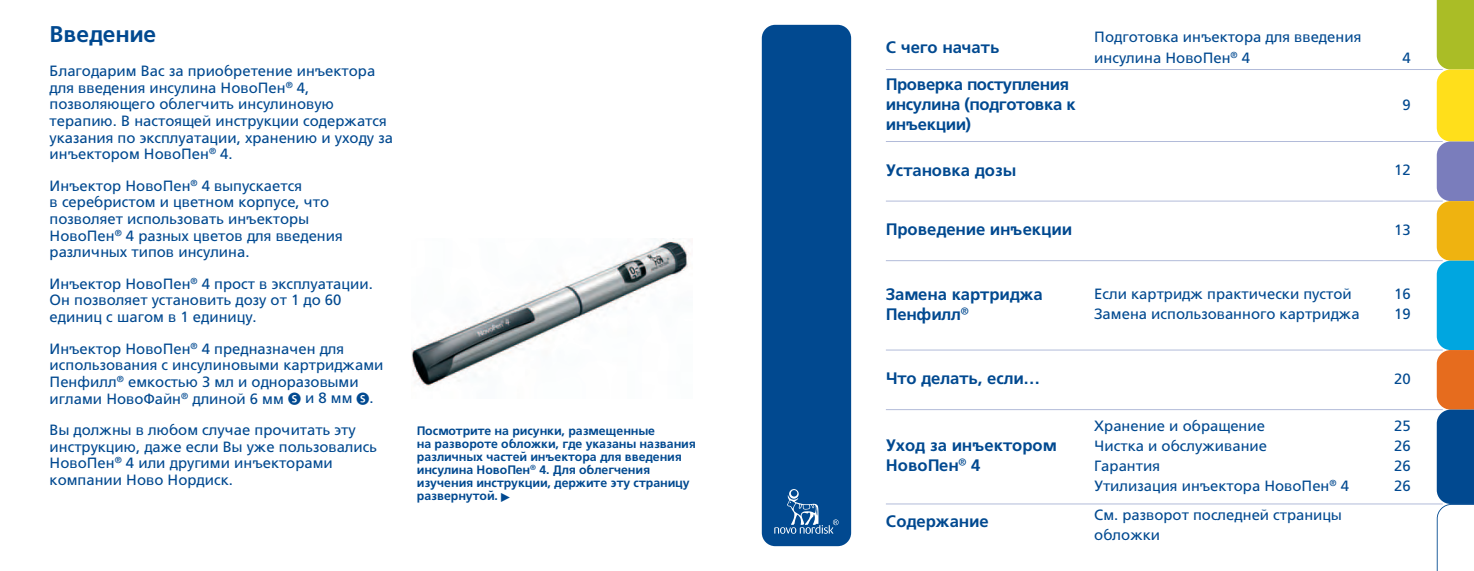
<style>
.page{position:relative;width:1474px;height:571px;background:#fff}
.page>*{position:absolute;margin:0;border:0;box-sizing:border-box;transform-origin:0 0}
.t1{font:22.75px "A Frutiger 65";color:#014990}
.t2{font:16.62px/20.1px "A Frutiger 65";color:#014990}
.t3{font:14.88px/16.6px "A Frutiger 55";color:#014990}
.t4{font:12.25px/13.1px "A Frutiger 65";color:#014990}
.s1{font-size:13.12px}
</style>
<div class="page">
<hr style="left:885px;top:69px;width:557px;height:1px;background:#b2bbd9">
<hr style="left:885px;top:141px;width:557px;height:1px;background:#b2bbd9">
<hr style="left:885px;top:200px;width:557px;height:1px;background:#b2bbd9">
<hr style="left:885px;top:260px;width:557px;height:1px;background:#b2bbd9">
<hr style="left:885px;top:349px;width:557px;height:1px;background:#b2bbd9">
<hr style="left:885px;top:409px;width:557px;height:1px;background:#b2bbd9">
<hr style="left:885px;top:503px;width:557px;height:1px;background:#b2bbd9">
<svg style="left:1436px;top:0;width:37px;height:570px"></svg>
<div style="left:761px;top:25px;width:90px;height:521px;background:#014990;border-radius:13px"></div>
<svg style="left:774px;top:489px;width:64px;height:44px"></svg>
<img style="left:412px;top:238px;width:277px;height:150px">
<h1 class="t1" style="left:50px;top:26px;width:108px">Введение</h1>
<p class="t3" style="left:50px;top:62px;width:345px">Благодарим Вас за приобретение инъектора для введения инсулина НовоПен® 4, позволяющего облегчить инсулиновую терапию. В настоящей инструкции содержатся указания по эксплуатации, хранению и уходу за инъектором НовоПен® 4.</p>
<p class="t3" style="left:50px;top:177px;width:294px">Инъектор НовоПен® 4 выпускается<br>в серебристом и цветном корпусе, что позволяет использовать инъекторы НовоПен® 4 разных цветов для введения различных типов инсулина.</p>
<p class="t3" style="left:50px;top:275px;width:325px">Инъектор НовоПен® 4 прост в эксплуатации.<br>Он позволяет установить дозу от 1 до 60 единиц с шагом в 1 единицу.</p>
<p class="t3" style="left:50px;top:340px;width:335px">Инъектор НовоПен® 4 предназначен для использования с инсулиновыми картриджами Пенфилл® емкостью 3 мл и одноразовыми иглами НовоФайн® длиной 6 мм <span class="s1">Ⓢ</span> и 8 мм <span class="s1">Ⓢ</span>.</p>
<p class="t3" style="left:50px;top:421px;width:329px">Вы должны в любом случае прочитать эту инструкцию, даже если Вы уже пользовались НовоПен® 4 или другими инъекторами компании Ново Нордиск.</p>
<p class="t4" style="left:417px;top:425px;width:280px">Посмотрите на рисунки, размещенные<br>на развороте обложки, где указаны названия различных частей инъектора для введения инсулина НовоПен® 4. Для облегчения изучения инструкции, держите эту страницу развернутой. ►</p>
<p class="t2" style="left:885px;top:39px;width:115px">С чего начать</p>
<p class="t2" style="left:885px;top:76px;width:191px">Проверка поступления инсулина (подготовка к инъекции)</p>
<p class="t2" style="left:885px;top:162px;width:132px">Установка дозы</p>
<p class="t2" style="left:885px;top:221px;width:187px">Проведение инъекции</p>
<p class="t3" style="left:1094px;top:27px;width:268px;line-height:20.1px">Подготовка инъектора для введения инсулина НовоПен® 4</p>
<p class="t3" style="left:1402px;top:49px;width:10px">4</p>
<p class="t3" style="left:1402px;top:96px;width:10px">9</p>
<p class="t3" style="left:1394px;top:162px;width:18px">12</p>
<p class="t3" style="left:1394px;top:221px;width:18px">13</p>
<p class="t2" style="left:885px;top:286px;width:158px">Замена картриджа<br>Пенфилл®</p>
<p class="t3" style="left:1094px;top:286px;width:259px">Если картридж практически пустой</p>
<p class="t3" style="left:1394px;top:286px;width:18px">16</p>
<p class="t3" style="left:1094px;top:306px;width:267px">Замена использованного картриджа</p>
<p class="t3" style="left:1394px;top:306px;width:18px">19</p>
<p class="t2" style="left:885px;top:370px;width:156px">Что делать, если…</p>
<p class="t2" style="left:885px;top:437px;width:172px">Уход за инъектором<br>НовоПен® 4</p>
<p class="t2" style="left:885px;top:513px;width:104px">Содержание</p>
<p class="t3" style="left:1394px;top:370px;width:18px">20</p>
<p class="t3" style="left:1094px;top:417px;width:172px">Хранение и обращение</p>
<p class="t3" style="left:1394px;top:417px;width:18px">25</p>
<p class="t3" style="left:1094px;top:437px;width:174px">Чистка и обслуживание</p>
<p class="t3" style="left:1394px;top:437px;width:18px">26</p>
<p class="t3" style="left:1094px;top:457px;width:67px">Гарантия</p>
<p class="t3" style="left:1394px;top:457px;width:18px">26</p>
<p class="t3" style="left:1094px;top:477px;width:256px">Утилизация инъектора НовоПен® 4</p>
<p class="t3" style="left:1394px;top:477px;width:18px">26</p>
<p class="t3" style="left:1094px;top:505px;width:249px;line-height:20.1px">См. разворот последней страницы обложки</p>
</div>
